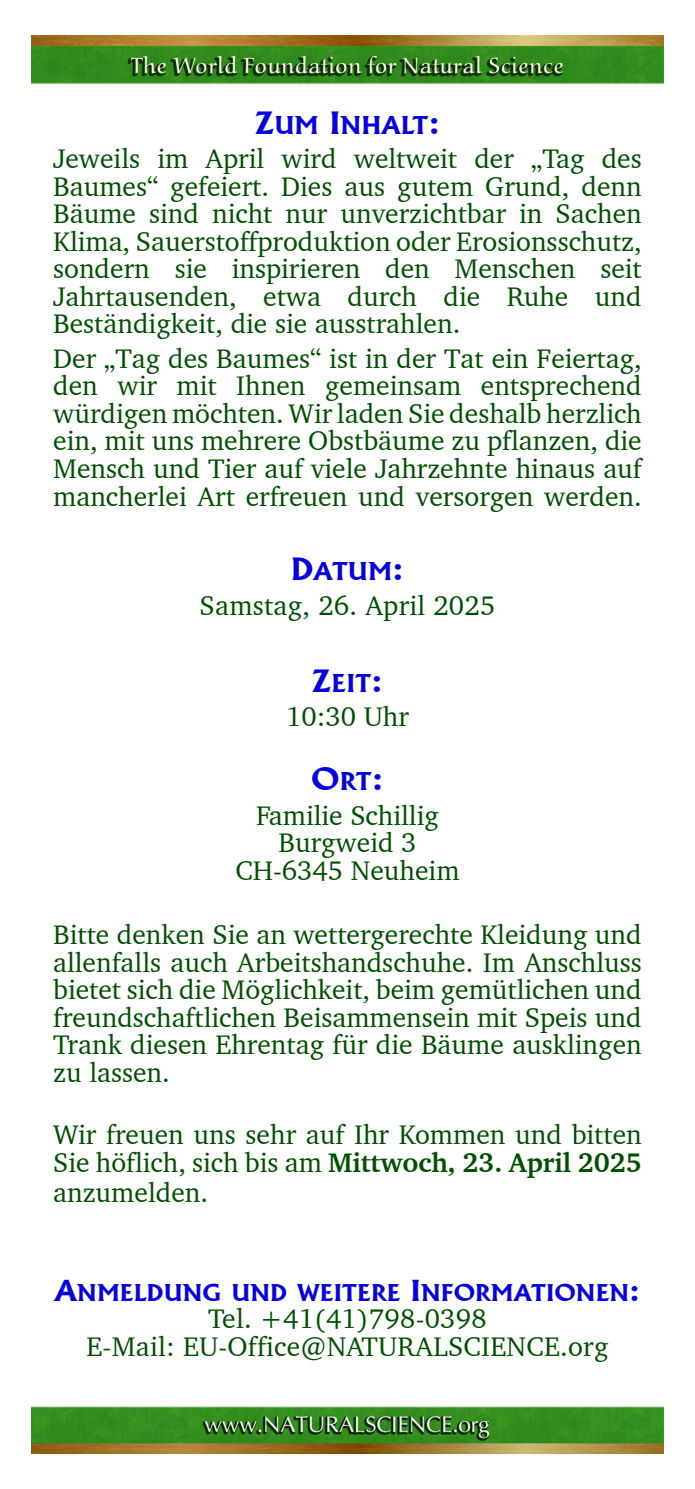
<style>
.page{position:relative;width:695px;height:1489px;background:#fff}
.page>*{position:absolute;margin:0;border:0;box-sizing:border-box;transform-origin:0 0}
._1_titel_enchanted{font:30px "Flareserif 821 BT Bold SC800";color:#0700df;scale:1.1 1}
._2_text{font:27.5px/27.5px "Charter BT";color:#005000;text-align:justify}
.short_Text{font:27.5px "Charter BT";letter-spacing:.01em;color:#005000}
._1_titel_enchanted-2{font:27.5px/27.5px "Charter BT";color:#005000;text-align:center}
.t1{font:24px "Flareserif 821 BT Bold SC800";color:#0700df;scale:1.1 1}
.t2{font:22.5px "Flareserif 821 BT Bold SC800";color:#0700df;scale:1.1 1}
.s1{font-size:30px}
.s2{font-size:24px}
.s3{font-weight:700}
.s4{font-size:28.25px}
</style>
<div class="page">
<img style="left:32px;top:35px;width:631px;height:1418px">
<p class="t1" style="left:255px;top:110px;width:170px"><span class="s1">Z</span>UM <span class="s1">I</span>NHALT<span class="s1">:</span></p>
<p class="_2_text" style="left:53px;top:144px;width:590px">Jeweils im April wird weltweit der „Tag des Baumes“ gefeiert. Dies aus gutem Grund, denn Bäume sind nicht nur unverzichtbar in Sachen Klima, Sauerstoffproduktion oder Erosionsschutz, sondern sie inspirieren den Menschen seit Jahrtausenden, etwa durch die Ruhe und Beständigkeit, die sie ausstrahlen.</p>
<p class="_2_text" style="left:53px;top:344px;width:590px">Der „Tag des Baumes“ ist in der Tat ein Feiertag, den wir mit Ihnen gemeinsam entsprechend würdigen möchten. Wir laden Sie deshalb herzlich ein, mit uns mehrere Obstbäume zu pflanzen, die Mensch und Tier auf viele Jahrzehnte hinaus auf mancherlei Art erfreuen und versorgen werden.</p>
<p class="t1" style="left:291px;top:556px;width:105px"><span class="s1">D</span>ATUM<span class="s1">:</span></p>
<p class="_2_text" style="left:199px;top:591px;width:297px">Samstag, 26. April 2025</p>
<p class="t1" style="left:312px;top:668px;width:66px"><span class="s1">Z</span>EIT<span class="s1">:</span></p>
<p class="_1_titel_enchanted-2" style="left:286px;top:702px;width:124px">10:30 Uhr</p>
<p class="_1_titel_enchanted" style="left:311px;top:760px;width:67px">O<span class="s2">RT</span>:</p>
<p class="_1_titel_enchanted-2" style="left:235px;top:801px;width:225px">Familie Schillig<br>Burgweid 3<br>CH-6345 Neuheim</p>
<p class="_2_text" style="left:53px;top:920px;width:590px">Bitte denken Sie an wettergerechte Kleidung und allenfalls auch Arbeitshandschuhe. Im Anschluss bietet sich die Möglichkeit, beim gemütlichen und freundschaftlichen Beisammensein mit Speis und Trank diesen Ehrentag für die Bäume ausklingen zu lassen.</p>
<p class="_2_text" style="left:53px;top:1120px;width:590px">Wir freuen uns sehr auf Ihr Kommen und bitten<br>Sie höflich, sich bis am <span class="s3">Mittwoch, 23. April 2025</span></p>
<p class="_2_text" style="left:53px;top:1177px;width:156px">anzumelden.</p>
<p class="t2" style="left:54px;top:1278px;width:534px"><span class="s4">A</span>NMELDUNG UND WEITERE <span class="s4">I</span>NFORMATIONEN<span class="s4">:</span></p>
<p class="short_Text" style="left:208px;top:1301px;width:280px">Tel. +41(41)798-0398</p>
<p class="short_Text" style="left:86px;top:1329px;width:523px">E-Mail: EU-Office@NATURALSCIENCE.org</p>
</div>
